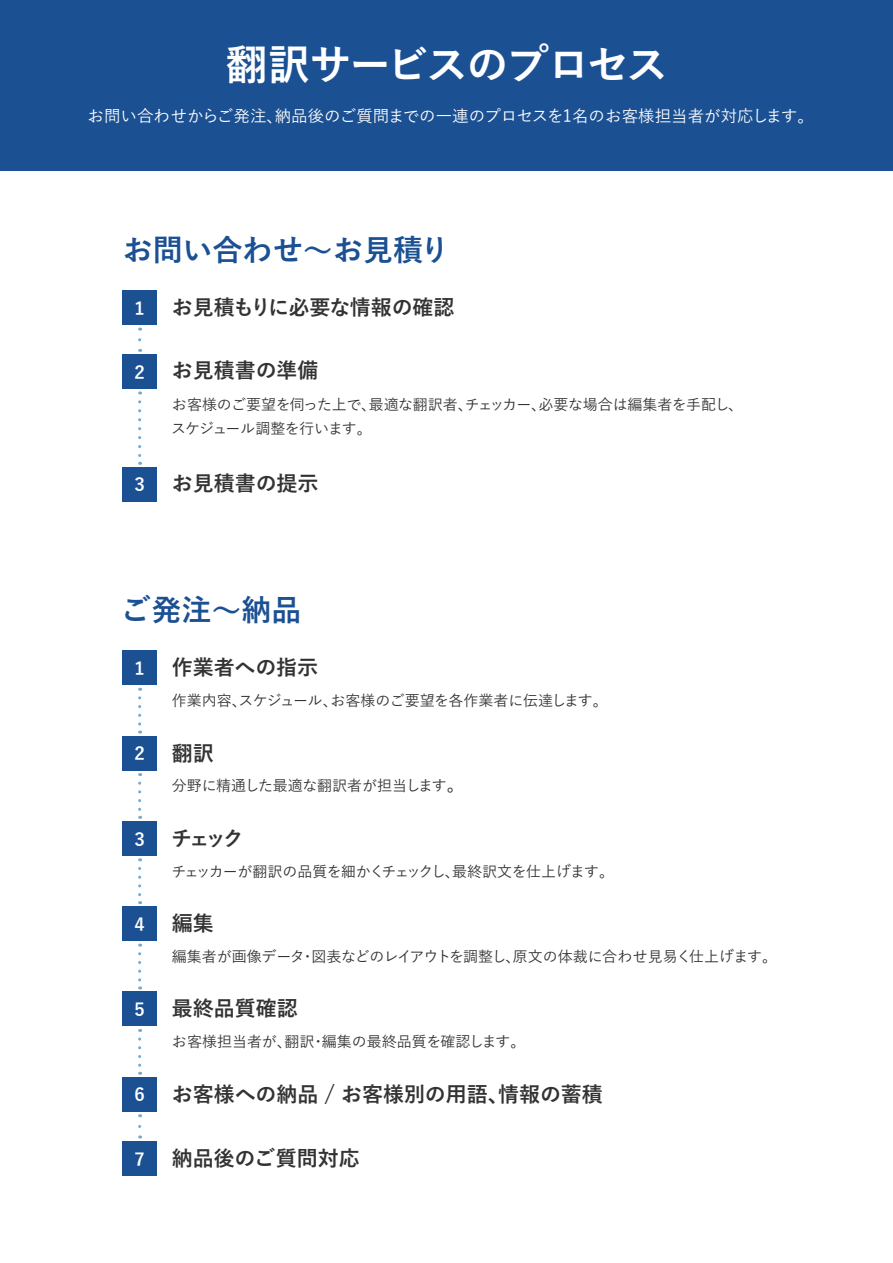
<style>
.page{position:relative;width:893px;height:1263px;background:#fff}
.page>*{position:absolute;margin:0;border:0;box-sizing:border-box;transform-origin:0 0}
.t1{font:700 42px "Yu Gothic";letter-spacing:-.045em;color:#fff}
.t2{font:700 30px "Yu Gothic";color:#1b5093}
.t3{font:700 21px "Yu Gothic";color:#333334}
.t4{font:700 18px "Yu Gothic";color:#fff}
.t5{font:500 16.5px "Yu Gothic";color:#fff}
.t6{font:500 15px/24px "Yu Gothic";letter-spacing:-.02em;color:#333334}
.t7{font:500 15px "Yu Gothic";letter-spacing:-.04em;color:#333334}
.t8{font:500 15px "Yu Gothic";color:#333334}
.s1{font-size:18px}
</style>
<div class="page">
<div style="left:0;top:0;width:893px;height:170px;background:#1b5093"></div>
<div style="left:123px;top:290px;width:34px;height:35px;background:#1b5093"></div>
<div style="left:123px;top:355px;width:34px;height:34px;background:#1b5093"></div>
<div style="left:123px;top:467px;width:34px;height:34px;background:#1b5093"></div>
<svg style="left:138px;top:340px;width:3px;height:12px"></svg>
<svg style="left:138px;top:1126px;width:3px;height:12px"></svg>
<div style="left:123px;top:651px;width:34px;height:34px;background:#1b5093"></div>
<svg style="left:138px;top:698px;width:3px;height:35px"></svg>
<svg style="left:138px;top:783px;width:3px;height:36px"></svg>
<div style="left:123px;top:736px;width:34px;height:34px;background:#1b5093"></div>
<svg style="left:138px;top:868px;width:3px;height:36px"></svg>
<div style="left:123px;top:821px;width:34px;height:34px;background:#1b5093"></div>
<svg style="left:138px;top:954px;width:3px;height:35px"></svg>
<div style="left:123px;top:906px;width:34px;height:35px;background:#1b5093"></div>
<svg style="left:138px;top:1039px;width:3px;height:36px"></svg>
<div style="left:123px;top:992px;width:34px;height:34px;background:#1b5093"></div>
<div style="left:123px;top:1077px;width:34px;height:34px;background:#1b5093"></div>
<div style="left:123px;top:1141px;width:34px;height:34px;background:#1b5093"></div>
<svg style="left:138px;top:402px;width:3px;height:63px"></svg>
<h1 class="t1" style="left:226px;top:41px;width:444px">翻訳サービスのプロセス</h1>
<p class="t5" style="left:88px;top:100px;width:728px">お問い合わせからご発注、納品後のご質問までの一連のプロセスを1名のお客様担当者が対応します。</p>
<h2 class="t2" style="left:123px;top:233px;width:329px">お問い合わせ～お見積り</h2>
<h3 class="t3" style="left:172px;top:296px;width:284px">お見積もりに必要な情報の確認</h3>
<p class="t4" style="left:134px;top:298px;width:12px">1</p>
<p class="t4" style="left:134px;top:362px;width:12px">2</p>
<h3 class="t3" style="left:172px;top:359px;width:148px">お見積書の準備</h3>
<p class="t6" style="left:171px;top:390px;width:574px">お客様のご要望を伺った上で、最適な翻訳者、チェッカー、必要な場合は編集者を手配し、スケジュール調整を行います。</p>
<p class="t4" style="left:134px;top:475px;width:12px">3</p>
<h3 class="t3" style="left:172px;top:471px;width:148px">お見積書の提示</h3>
<h2 class="t2" style="left:121px;top:593px;width:182px">ご発注～納品</h2>
<p class="t4" style="left:134px;top:658px;width:12px">1</p>
<h3 class="t3" style="left:172px;top:656px;width:148px">作業者への指示</h3>
<p class="t6" style="left:172px;top:686px;width:438px">作業内容、スケジュール、お客様のご要望を各作業者に伝達します。</p>
<p class="t4" style="left:134px;top:743px;width:12px">2</p>
<h3 class="t3" style="left:172px;top:741px;width:43px">翻訳</h3>
<p class="t6" style="left:172px;top:772px;width:295px">分野に精通した最適な翻訳者が担当します<span class="s1">。</span></p>
<p class="t4" style="left:134px;top:829px;width:12px">3</p>
<h3 class="t3" style="left:171px;top:826px;width:74px">チェック</h3>
<p class="t7" style="left:171px;top:857px;width:444px">チェッカーが翻訳の品質を細かくチェックし、最終訳文を仕上げます。</p>
<p class="t4" style="left:134px;top:914px;width:12px">4</p>
<h3 class="t3" style="left:172px;top:911px;width:43px">編集</h3>
<p class="t6" style="left:172px;top:942px;width:607px">編集者が画像データ・図表などのレイアウトを調整し、原文の体裁に合わせ見易く仕上げます。</p>
<p class="t4" style="left:134px;top:999px;width:12px">5</p>
<h3 class="t3" style="left:172px;top:997px;width:127px">最終品質確認</h3>
<p class="t8" style="left:172px;top:1028px;width:355px">お客様担当者が、翻訳・編集の最終品質を確認します。</p>
<p class="t4" style="left:134px;top:1085px;width:12px">6</p>
<h3 class="t3" style="left:172px;top:1082px;width:432px">お客様への納品 / お客様別の用語、情報の蓄積</h3>
<p class="t4" style="left:134px;top:1149px;width:12px">7</p>
<h3 class="t3" style="left:172px;top:1146px;width:189px">納品後のご質問対応</h3>
</div>
